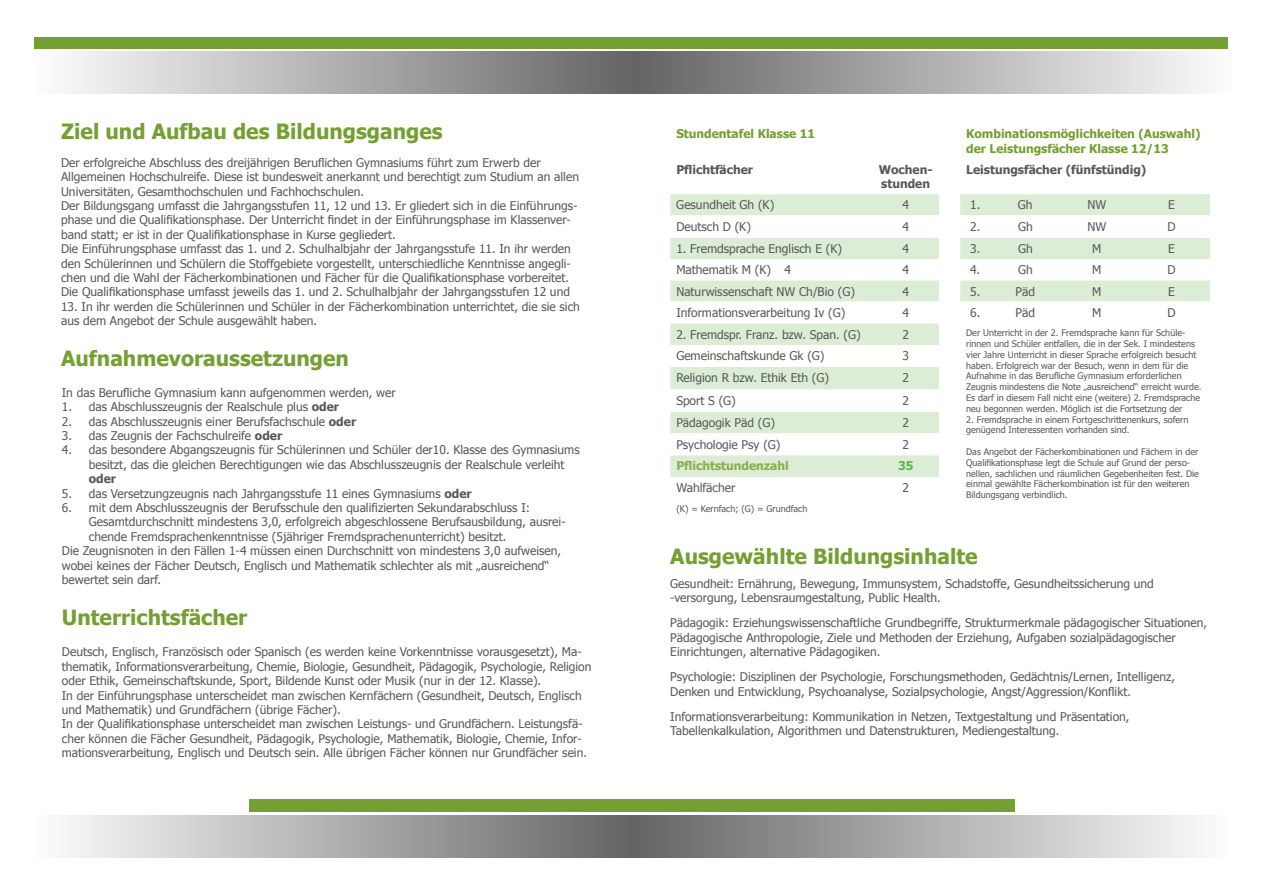
<style>
.page{position:relative;width:1263px;height:893px;background:#fff}
.page>*{position:absolute;margin:0;border:0;box-sizing:border-box;transform-origin:0 0}
.t1{font:700 21px "Tahoma";color:#749f32}
.t2{font:12px/14.4px "Tahoma";color:#57585a}
.t3{font:700 12px/14.4px "Tahoma";color:#749f32}
.t4{font:700 12px/14.4px "Tahoma";color:#57585a}
.t5{font:700 12px "Tahoma";color:#8bad52}
.t6{font:700 12px "Tahoma";color:#58ba4a}
.t7{font:12px "Tahoma";color:#545557}
.t8{font:9px/10.8px "Tahoma";color:#57585a}
.s1{font-weight:700}
</style>
<div class="page">
<div style="left:34px;top:37px;width:1194px;height:11px;background:#749f32"></div>
<div style="left:249px;top:799px;width:765px;height:13px;background:#749f32"></div>
<div style="left:32px;top:815px;width:600px;height:42px;background:linear-gradient(to right,#fdfdfd,#646467)"></div>
<div style="left:631px;top:815px;width:600px;height:42px;background:linear-gradient(to right,#646467,#fdfdfd)"></div>
<div style="left:35px;top:51px;width:600px;height:43px;background:linear-gradient(to right,#fdfdfd,#646467)"></div>
<div style="left:634px;top:51px;width:600px;height:43px;background:linear-gradient(to right,#646467,#fdfdfd)"></div>
<svg style="left:670px;top:194px;width:540px;height:21px;background:#ddedd7"></svg>
<svg style="left:670px;top:238px;width:540px;height:239px"></svg>
<svg style="left:670px;top:259px;width:290px;height:21px"></svg>
<h1 class="t1" style="left:61px;top:118px;width:383px">Ziel und Aufbau des Bildungsganges</h1>
<p class="t2" style="left:61px;top:155px;width:519px">Der erfolgreiche Abschluss des dreijährigen Beruflichen Gymnasiums führt zum Erwerb der Allgemeinen Hochschulreife. Diese ist bundesweit anerkannt und berechtigt zum Studium an allen Universitäten, Gesamthochschulen und Fachhochschulen.<br>Der Bildungsgang umfasst die Jahrgangsstufen 11, 12 und 13. Er gliedert sich in die Einführungs&shy;phase und die Qualifikationsphase. Der Unterricht findet in der Einführungsphase im Klassenver&shy;band statt; er ist in der Qualifikationsphase in Kurse gegliedert.<br>Die Einführungsphase umfasst das 1. und 2. Schulhalbjahr der Jahrgangsstufe 11. In ihr werden den Schülerinnen und Schülern die Stoffgebiete vorgestellt, unterschiedliche Kenntnisse angegli&shy;chen und die Wahl der Fächerkombinationen und Fächer für die Qualifikationsphase vorbereitet.<br>Die Qualifikationsphase umfasst jeweils das 1. und 2. Schulhalbjahr der Jahrgangsstufen 12 und</p>
<p class="t2" style="left:61px;top:299px;width:520px">13. In ihr werden die Schülerinnen und Schüler in der Fächerkombination unterrichtet, die sie sich aus dem Angebot der Schule ausgewählt haben.</p>
<h1 class="t1" style="left:61px;top:345px;width:289px">Aufnahmevoraussetzungen</h1>
<p class="t2" style="left:62px;top:385px;width:335px">In das Berufliche Gymnasium kann aufgenommen werden, wer</p>
<p class="t2" style="left:62px;top:399px;width:279px">1. das Abschlusszeugnis der Realschule plus <span class="s1">oder</span></p>
<p class="t2" style="left:62px;top:414px;width:296px">2. das Abschlusszeugnis einer Berufsfachschule <span class="s1">oder</span></p>
<p class="t2" style="left:62px;top:428px;width:222px">3. das Zeugnis der Fachschulreife <span class="s1">oder</span></p>
<p class="t2" style="left:89px;top:442px;width:492px;text-indent:-27px">4. das besondere Abgangszeugnis für Schülerinnen und Schüler der10. Klasse des Gymnasiums besitzt, das die gleichen Berechtigungen wie das Abschlusszeugnis der Realschule verleiht</p>
<p class="t4" style="left:89px;top:471px;width:29px">oder</p>
<p class="t2" style="left:62px;top:486px;width:411px">5. das Versetzungzeugnis nach Jahrgangsstufe 11 eines Gymnasiums <span class="s1">oder</span></p>
<p class="t2" style="left:62px;top:500px;width:470px">6. mit dem Abschlusszeugnis der Berufsschule den qualifizierten Sekundarabschluss I:</p>
<p class="t2" style="left:89px;top:514px;width:478px">Gesamtdurchschnitt mindestens 3,0, erfolgreich abgeschlossene Berufsausbildung, ausrei-</p>
<p class="t2" style="left:89px;top:529px;width:419px">chende Fremdsprachenkenntnisse (5jähriger Fremdsprachenunterricht) besitzt.</p>
<p class="t2" style="left:62px;top:543px;width:501px">Die Zeugnisnoten in den Fällen 1-4 müssen einen Durchschnitt von mindestens 3,0 aufweisen,</p>
<p class="t2" style="left:62px;top:558px;width:489px">wobei keines der Fächer Deutsch, Englisch und Mathematik schlechter als mit „ausreichend“</p>
<p class="t2" style="left:62px;top:572px;width:101px">bewertet sein darf.</p>
<h1 class="t1" style="left:62px;top:604px;width:187px">Unterrichtsfächer</h1>
<p class="t2" style="left:62px;top:644px;width:531px">Deutsch, Englisch, Französisch oder Spanisch (es werden keine Vorkenntnisse vorausgesetzt), Ma&shy;thematik, Informationsverarbeitung, Chemie, Biologie, Gesundheit, Pädagogik, Psychologie, Religion oder Ethik, Gemeinschaftskunde, Sport, Bildende Kunst oder Musik (nur in der 12. Klasse).<br>In der Einführungsphase unterscheidet man zwischen Kernfächern (Gesundheit, Deutsch, Englisch und Mathematik) und Grundfächern (übrige Fächer).<br>In der Qualifikationsphase unterscheidet man zwischen Leistungs- und Grundfächern. Leistungsfä&shy;cher können die Fächer Gesundheit, Pädagogik, Psychologie, Mathematik, Biologie, Chemie, Infor&shy;mationsverarbeitung, Englisch und Deutsch sein. Alle übrigen Fächer können nur Grundfächer sein.</p>
<p class="t3" style="left:676px;top:126px;width:140px">Stundentafel Klasse 11</p>
<p class="t3" style="left:966px;top:126px;width:236px">Kombinationsmöglichkeiten (Auswahl) der Leistungsfächer Klasse 12/13</p>
<p class="t4" style="left:676px;top:162px;width:78px">Pflichtfächer</p>
<p class="t4" style="left:879px;top:162px;width:55px">Wochen&shy;stunden</p>
<p class="t4" style="left:966px;top:162px;width:182px">Leistungsfächer (fünfstündig)</p>
<p class="t2" style="left:676px;top:197px;width:99px">Gesundheit Gh (K)</p>
<p class="t2" style="left:902px;top:197px;width:8px">4</p>
<p class="t2" style="left:970px;top:197px;width:12px">1.</p>
<p class="t2" style="left:1018px;top:197px;width:16px">Gh</p>
<p class="t2" style="left:1087px;top:197px;width:20px">NW</p>
<p class="t2" style="left:1168px;top:197px;width:8px">E</p>
<p class="t2" style="left:676px;top:219px;width:76px">Deutsch D (K)</p>
<p class="t2" style="left:902px;top:219px;width:8px">4</p>
<p class="t2" style="left:970px;top:219px;width:12px">2.</p>
<p class="t2" style="left:1018px;top:219px;width:16px">Gh</p>
<p class="t2" style="left:1087px;top:219px;width:20px">NW</p>
<p class="t2" style="left:1167px;top:219px;width:10px">D</p>
<p class="t2" style="left:676px;top:241px;width:167px">1. Fremdsprache Englisch E (K)</p>
<p class="t2" style="left:902px;top:241px;width:8px">4</p>
<p class="t2" style="left:970px;top:241px;width:12px">3.</p>
<p class="t2" style="left:1018px;top:241px;width:16px">Gh</p>
<p class="t2" style="left:1092px;top:241px;width:11px">M</p>
<p class="t2" style="left:1168px;top:241px;width:8px">E</p>
<p class="t2" style="left:676px;top:262px;width:116px">Mathematik M (K) 4</p>
<p class="t2" style="left:902px;top:262px;width:8px">4</p>
<p class="t2" style="left:970px;top:262px;width:12px">4.</p>
<p class="t2" style="left:1018px;top:262px;width:16px">Gh</p>
<p class="t2" style="left:1092px;top:262px;width:11px">M</p>
<p class="t2" style="left:1167px;top:262px;width:10px">D</p>
<p class="t2" style="left:676px;top:284px;width:180px">Naturwissenschaft NW Ch/Bio (G)</p>
<p class="t2" style="left:902px;top:284px;width:8px">4</p>
<p class="t2" style="left:970px;top:284px;width:12px">5.</p>
<p class="t2" style="left:1015px;top:284px;width:21px">Päd</p>
<p class="t2" style="left:1092px;top:284px;width:11px">M</p>
<p class="t2" style="left:1168px;top:284px;width:8px">E</p>
<p class="t2" style="left:676px;top:305px;width:171px">Informationsverarbeitung Iv (G)</p>
<p class="t2" style="left:902px;top:305px;width:8px">4</p>
<p class="t2" style="left:970px;top:305px;width:12px">6.</p>
<p class="t2" style="left:1015px;top:305px;width:21px">Päd</p>
<p class="t2" style="left:1092px;top:305px;width:11px">M</p>
<p class="t2" style="left:1167px;top:305px;width:10px">D</p>
<p class="t2" style="left:676px;top:327px;width:186px">2. Fremdspr. Franz. bzw. Span. (G)</p>
<p class="t2" style="left:902px;top:327px;width:8px">2</p>
<p class="t8" style="left:966px;top:327px;width:237px">Der Unterricht in der 2. Fremdsprache kann für Schüle&shy;rinnen und Schüler entfallen, die in der Sek. I mindestens vier Jahre Unterricht in dieser Sprache erfolgreich besucht haben. Erfolgreich war der Besuch, wenn in dem für die Aufnahme in das Berufliche Gymnasium erforderlichen Zeugnis mindestens die Note „ausreichend“ erreicht wurde.<br>Es darf in diesem Fall nicht eine (weitere) 2. Fremdsprache neu begonnen werden. Möglich ist die Fortsetzung der</p>
<p class="t8" style="left:966px;top:414px;width:224px">2. Fremdsprache in einem Fortgeschrittenenkurs, sofern genügend Interessenten vorhanden sind.</p>
<p class="t8" style="left:966px;top:446px;width:234px">Das Angebot der Fächerkombinationen und Fächern in der Qualifikationsphase legt die Schule auf Grund der perso&shy;nellen, sachlichen und räumlichen Gegebenheiten fest. Die einmal gewählte Fächerkombination ist für den weiteren Bildungsgang verbindlich.</p>
<p class="t2" style="left:676px;top:348px;width:150px">Gemeinschaftskunde Gk (G)</p>
<p class="t2" style="left:902px;top:348px;width:8px">3</p>
<p class="t2" style="left:676px;top:370px;width:154px">Religion R bzw. Ethik Eth (G)</p>
<p class="t2" style="left:902px;top:370px;width:8px">2</p>
<p class="t2" style="left:676px;top:393px;width:61px">Sport S (G)</p>
<p class="t2" style="left:902px;top:393px;width:8px">2</p>
<p class="t2" style="left:676px;top:415px;width:100px">Pädagogik Päd (G)</p>
<p class="t2" style="left:902px;top:415px;width:8px">2</p>
<p class="t2" style="left:676px;top:437px;width:106px">Psychologie Psy (G)</p>
<p class="t2" style="left:902px;top:437px;width:8px">2</p>
<p class="t5" style="left:676px;top:458px;width:114px">Pflichtstundenzahl</p>
<p class="t6" style="left:898px;top:458px;width:17px">35</p>
<p class="t2" style="left:676px;top:480px;width:61px">Wahlfächer</p>
<p class="t7" style="left:902px;top:480px;width:8px">2</p>
<p class="t8" style="left:676px;top:503px;width:133px">(K) = Kernfach; (G) = Grundfach</p>
<h1 class="t1" style="left:670px;top:543px;width:309px">Ausgewählte Bildungsinhalte</h1>
<p class="t2" style="left:670px;top:576px;width:485px">Gesundheit: Ernährung, Bewegung, Immunsystem, Schadstoffe, Gesundheitssicherung und -versorgung, Lebensraumgestaltung, Public Health.</p>
<p class="t2" style="left:670px;top:615px;width:538px">Pädagogik: Erziehungswissenschaftliche Grundbegriffe, Strukturmerkmale pädagogischer Situationen,<br>Pädagogische Anthropologie, Ziele und Methoden der Erziehung, Aufgaben sozialpädagogischer<br>Einrichtungen, alternative Pädagogiken.</p>
<p class="t2" style="left:670px;top:669px;width:506px">Psychologie: Disziplinen der Psychologie, Forschungsmethoden, Gedächtnis/Lernen, Intelligenz,<br>Denken und Entwicklung, Psychoanalyse, Sozialpsychologie, Angst/Aggression/Konflikt.</p>
<p class="t2" style="left:670px;top:709px;width:461px">Informationsverarbeitung: Kommunikation in Netzen, Textgestaltung und Präsentation,<br>Tabellenkalkulation, Algorithmen und Datenstrukturen, Mediengestaltung.</p>
</div>
